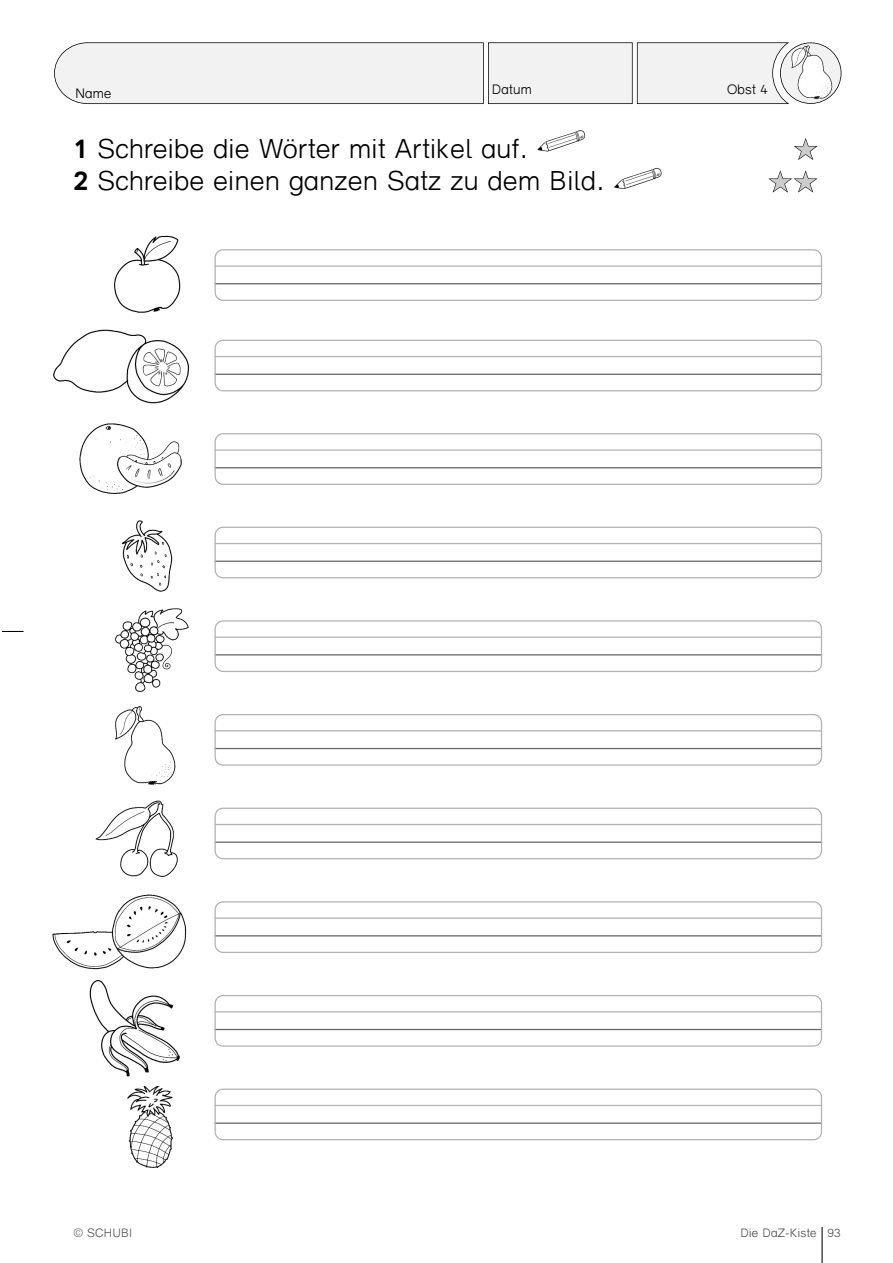
<style>
.page{position:relative;width:893px;height:1263px;background:#fff}
.page>*{position:absolute;margin:0;border:0;box-sizing:border-box;transform-origin:0 0}
.t1{font:300 27px "bs Druckschrift Gru 1";color:#000}
.t2{font:800 27px "Nanum Gothic";color:#ccc}
.t3{font:300 13.5px "bs Druckschrift Gru 1";color:#000}
.t4{font:300 12px "bs Druckschrift Gru 1";color:#4d4d4d}
.s1{font-weight:700}
</style>
<div class="page">
<hr style="left:821px;top:1227px;width:2px;height:36px;background:#4d4d4d">
<svg style="left:2px;top:631px;width:21px;height:1px"></svg>
<img style="left:114px;top:235px;width:67px;height:78px">
<img style="left:53px;top:329px;width:136px;height:75px">
<img style="left:79px;top:423px;width:103px;height:71px">
<img style="left:121px;top:520px;width:52px;height:72px">
<img style="left:115px;top:608px;width:74px;height:84px">
<img style="left:115px;top:705px;width:61px;height:80px">
<img style="left:95px;top:800px;width:83px;height:77px">
<img style="left:52px;top:894px;width:135px;height:76px">
<img style="left:89px;top:980px;width:91px;height:97px">
<img style="left:127px;top:1086px;width:46px;height:82px">
<svg style="left:54px;top:42px;width:735px;height:62px"></svg>
<img style="left:780px;top:43px;width:60px;height:60px;border-radius:50%">
<div style="left:780px;top:42px;width:61px;height:62px;border:2px solid #000;border-radius:50%"></div>
<svg style="left:794px;top:138px;width:23px;height:22px"></svg>
<svg style="left:768px;top:170px;width:49px;height:23px"></svg>
<img style="left:614px;top:168px;width:48px;height:21px">
<img style="left:537px;top:130px;width:49px;height:22px">
<svg style="left:214px;top:249px;width:608px;height:52px"></svg>
<svg style="left:214px;top:340px;width:608px;height:51px"></svg>
<svg style="left:214px;top:433px;width:608px;height:52px"></svg>
<svg style="left:214px;top:526px;width:608px;height:52px"></svg>
<svg style="left:214px;top:620px;width:608px;height:52px"></svg>
<svg style="left:214px;top:714px;width:608px;height:51px"></svg>
<svg style="left:214px;top:807px;width:608px;height:52px"></svg>
<svg style="left:214px;top:901px;width:608px;height:52px"></svg>
<svg style="left:214px;top:995px;width:608px;height:51px"></svg>
<svg style="left:214px;top:1088px;width:608px;height:52px"></svg>
<p class="t3" style="left:75px;top:85px;width:38px">Name</p>
<p class="t3" style="left:492px;top:82px;width:42px">Datum</p>
<p class="t3" style="left:727px;top:82px;width:42px">Obst 4</p>
<p class="t1" style="left:73px;top:132px;width:455px"><span class="s1">1</span> Schreibe die Wörter mit Artikel auf.</p>
<p class="t2" style="left:793px;top:133px;width:27px">★</p>
<p class="t1" style="left:73px;top:165px;width:532px"><span class="s1">2</span> Schreibe einen ganzen Satz zu dem Bild.</p>
<p class="t2" style="left:767px;top:165px;width:52px">★★</p>
<p class="t4" style="left:73px;top:1226px;width:61px">© SCHUBI</p>
<p class="t4" style="left:740px;top:1226px;width:102px">Die DaZ-Kiste 93</p>
</div>
